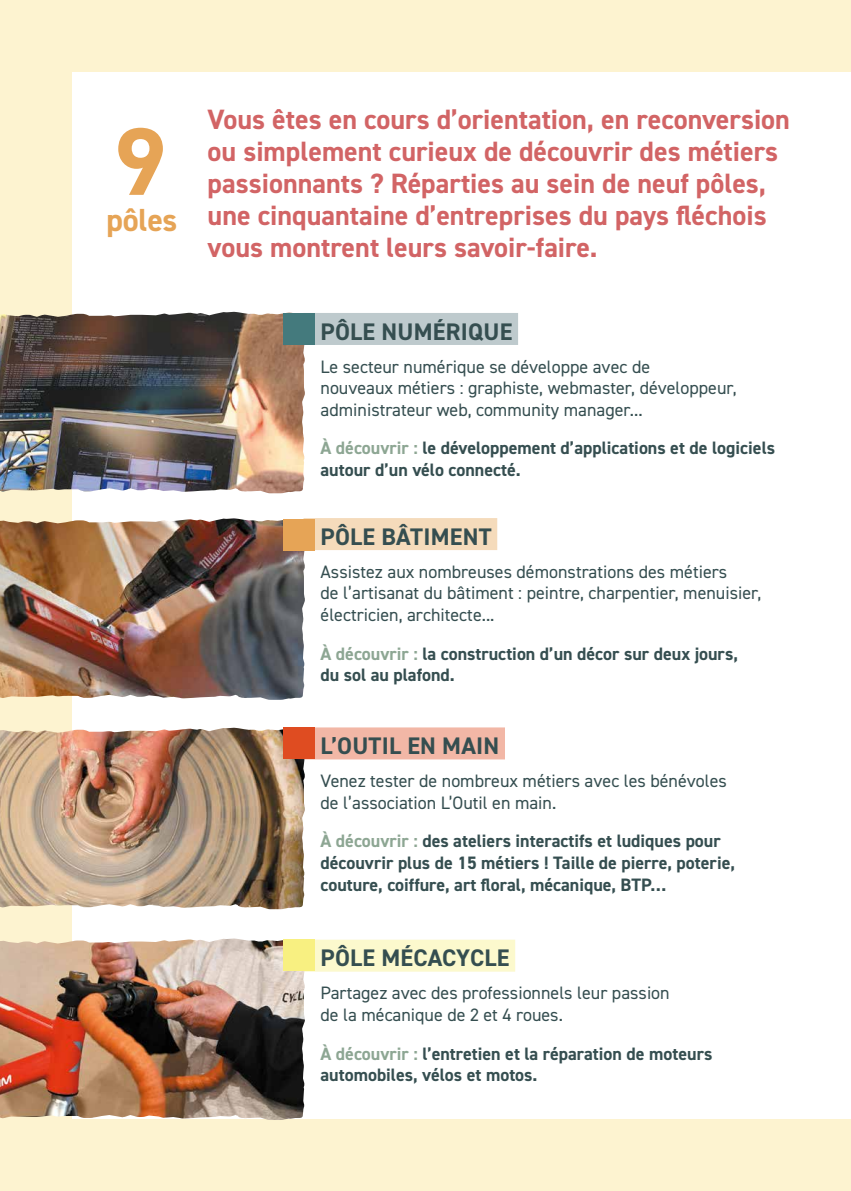
<style>
.page{position:relative;width:851px;height:1191px;background:#fff}
.page>*{position:absolute;margin:0;border:0;box-sizing:border-box;transform-origin:0 0}
.t1{font:700 96px "DIN2014";color:#e6a456}
.t2{font:700 32px "DIN2014";letter-spacing:-.01em;color:#e6a456}
.t3{font:700 28px/32px "DIN2014";color:#d26465}
.t4{font:700 24px "DIN2014";letter-spacing:.01em;color:#354e50}
.t5{font:18px/21.6px "DIN2014";color:#354e50}
.t6{font:700 18px/21.6px "DIN2014";color:#354e50}
.s1{color:#8da693}
</style>
<div class="page">
<div style="left:0;top:0;width:850px;height:1191px;background:#fdf3d0"></div>
<div style="left:72px;top:72px;width:778px;height:1047px;background:#fff"></div>
<div style="left:303px;top:518px;width:194px;height:32px;background:#f5dbbb"></div>
<div style="left:303px;top:727px;width:202px;height:32px;background:#f2b7a6"></div>
<div style="left:303px;top:939px;width:212px;height:32px;background:#fcf9cd"></div>
<div style="left:303px;top:313px;width:215px;height:32px;background:#becacd"></div>
<img style="left:0;top:312px;width:305px;height:181px">
<img style="left:0;top:518px;width:305px;height:182px">
<img style="left:0;top:727px;width:305px;height:182px">
<img style="left:0;top:938px;width:305px;height:182px">
<div style="left:283px;top:519px;width:32px;height:31px;background:#e6a456"></div>
<div style="left:283px;top:727px;width:32px;height:32px;background:#df4c21"></div>
<div style="left:283px;top:313px;width:32px;height:31px;background:#447a7d"></div>
<div style="left:283px;top:939px;width:32px;height:32px;background:#f8f081"></div>
<h1 class="t1" style="left:115px;top:98px;width:53px">9</h1>
<h2 class="t2" style="left:107px;top:199px;width:72px">pôles</h2>
<h3 class="t3" style="left:207px;top:103px;width:583px">Vous êtes en cours d’orientation, en reconversion ou simplement curieux de découvrir des métiers passionnants ? Réparties au sein de neuf pôles, une cinquantaine d’entreprises du pays fléchois vous montrent leurs savoir-faire.</h3>
<h3 class="t4" style="left:320px;top:315px;width:193px">PÔLE NUMÉRIQUE</h3>
<p class="t5" style="left:320px;top:355px;width:417px">Le secteur numérique se développe avec de<br>nouveaux métiers : graphiste, webmaster, développeur, administrateur web, community manager...</p>
<p class="t6" style="left:320px;top:437px;width:456px"><span class="s1">À découvrir :</span> le développement d’applications et de logiciels autour d’un vélo connecté.</p>
<h3 class="t4" style="left:320px;top:520px;width:172px">PÔLE BÂTIMENT</h3>
<p class="t5" style="left:320px;top:560px;width:442px">Assistez aux nombreuses démonstrations des métiers<br>de l’artisanat du bâtiment : peintre, charpentier, menuisier, électricien, architecte...</p>
<p class="t6" style="left:320px;top:642px;width:419px"><span class="s1">À découvrir :</span> la construction d’un décor sur deux jours, du sol au plafond.</p>
<h3 class="t4" style="left:320px;top:730px;width:180px">L’OUTIL EN MAIN</h3>
<p class="t5" style="left:320px;top:769px;width:408px">Venez tester de nombreux métiers avec les bénévoles de l’association L’Outil en main.</p>
<p class="t6" style="left:320px;top:830px;width:416px"><span class="s1">À découvrir :</span> des ateliers interactifs et ludiques pour découvrir plus de 15 métiers ! Taille de pierre, poterie, couture, coiffure, art floral, mécanique, BTP…</p>
<h3 class="t4" style="left:320px;top:942px;width:190px">PÔLE MÉCACYCLE</h3>
<p class="t5" style="left:320px;top:982px;width:350px">Partagez avec des professionnels leur passion de la mécanique de 2 et 4 roues.</p>
<p class="t6" style="left:320px;top:1042px;width:393px"><span class="s1">À découvrir :</span> l’entretien et la réparation de moteurs automobiles, vélos et motos.</p>
</div>
